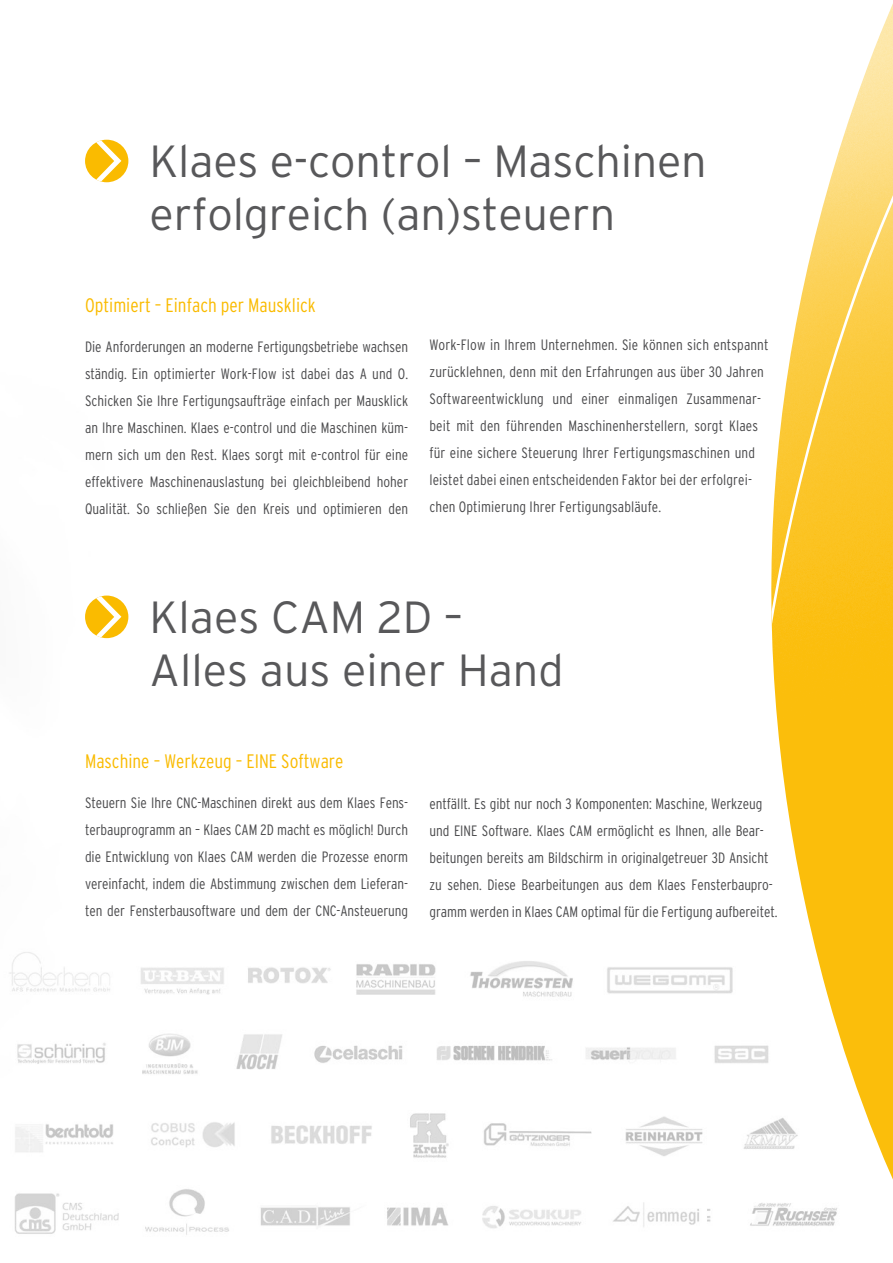
<style>
.page{position:relative;width:893px;height:1263px;background:#fff}
.page>*{position:absolute;margin:0;border:0;box-sizing:border-box;transform-origin:0 0}
.t1{font:300 45px/52.5px "Interstate";letter-spacing:-.005em;color:#58585a}
.t2{font:300 condensed 19.5px "Interstate";color:#fabb00}
.t3{font:300 condensed 15px/27px "Interstate";color:#4b4b4d;text-align:justify}
</style>
<div class="page">
<img style="left:9px;top:139px;width:880px;height:1096px">
<svg style="left:771px;top:3px;width:122px;height:622px"></svg>
<div style="left:85px;top:140px;width:43px;height:42px;background:#fabb00;border-radius:50%"></div>
<svg style="left:96px;top:140px;width:25px;height:42px"></svg>
<div style="left:85px;top:595px;width:43px;height:43px;background:#fabb00;border-radius:50%"></div>
<svg style="left:96px;top:596px;width:25px;height:41px"></svg>
<h1 class="t1" style="left:150px;top:135px;width:559px">Klaes e-control – Maschinen erfolgreich (an)steuern</h1>
<h2 class="t2" style="left:85px;top:294px;width:232px">Optimiert – Einfach per Mausklick</h2>
<p class="t3" style="left:85px;top:333px;width:325px">Die Anforderungen an moderne Fertigungsbetriebe wachsen ständig. Ein optimierter Work-Flow ist dabei das A und O.<br>Schicken Sie Ihre Fertigungsaufträge einfach per Mausklick an Ihre Maschinen. Klaes e-control und die Maschinen küm&shy;mern sich um den Rest. Klaes sorgt mit e-control für eine effektivere Maschinenauslastung bei gleichbleibend hoher Qualität. So schließen Sie den Kreis und optimieren den</p>
<p class="t3" style="left:429px;top:331px;width:341px;text-align:left">Work-Flow in Ihrem Unternehmen. Sie können sich entspannt zurücklehnen, denn mit den Erfahrungen aus über 30 Jahren Softwareentwicklung und einer einmaligen Zusammenar&shy;beit mit den führenden Maschinenherstellern, sorgt Klaes für eine sichere Steuerung Ihrer Fertigungsmaschinen und leistet dabei einen entscheidenden Faktor bei der erfolgrei&shy;chen Optimierung Ihrer Fertigungsabläufe.</p>
<h1 class="t1" style="left:150px;top:591px;width:415px">Klaes CAM 2D –<br>Alles aus einer Hand</h1>
<h2 class="t2" style="left:85px;top:750px;width:260px">Maschine – Werkzeug – EINE Software</h2>
<p class="t3" style="left:85px;top:789px;width:325px">Steuern Sie Ihre CNC-Maschinen direkt aus dem Klaes Fens&shy;terbauprogramm an – Klaes CAM 2D macht es möglich! Durch die Entwicklung von Klaes CAM werden die Prozesse enorm vereinfacht, indem die Abstimmung zwischen dem Lieferan&shy;ten der Fensterbausoftware und dem der CNC-Ansteuerung</p>
<p class="t3" style="left:429px;top:790px;width:350px;text-align:left">entfällt. Es gibt nur noch 3 Komponenten: Maschine, Werkzeug und EINE Software. Klaes CAM ermöglicht es Ihnen, alle Bear&shy;beitungen bereits am Bildschirm in originalgetreuer 3D Ansicht zu sehen. Diese Bearbeitungen aus dem Klaes Fensterbaupro&shy;gramm werden in Klaes CAM optimal für die Fertigung aufbereitet.</p>
</div>
